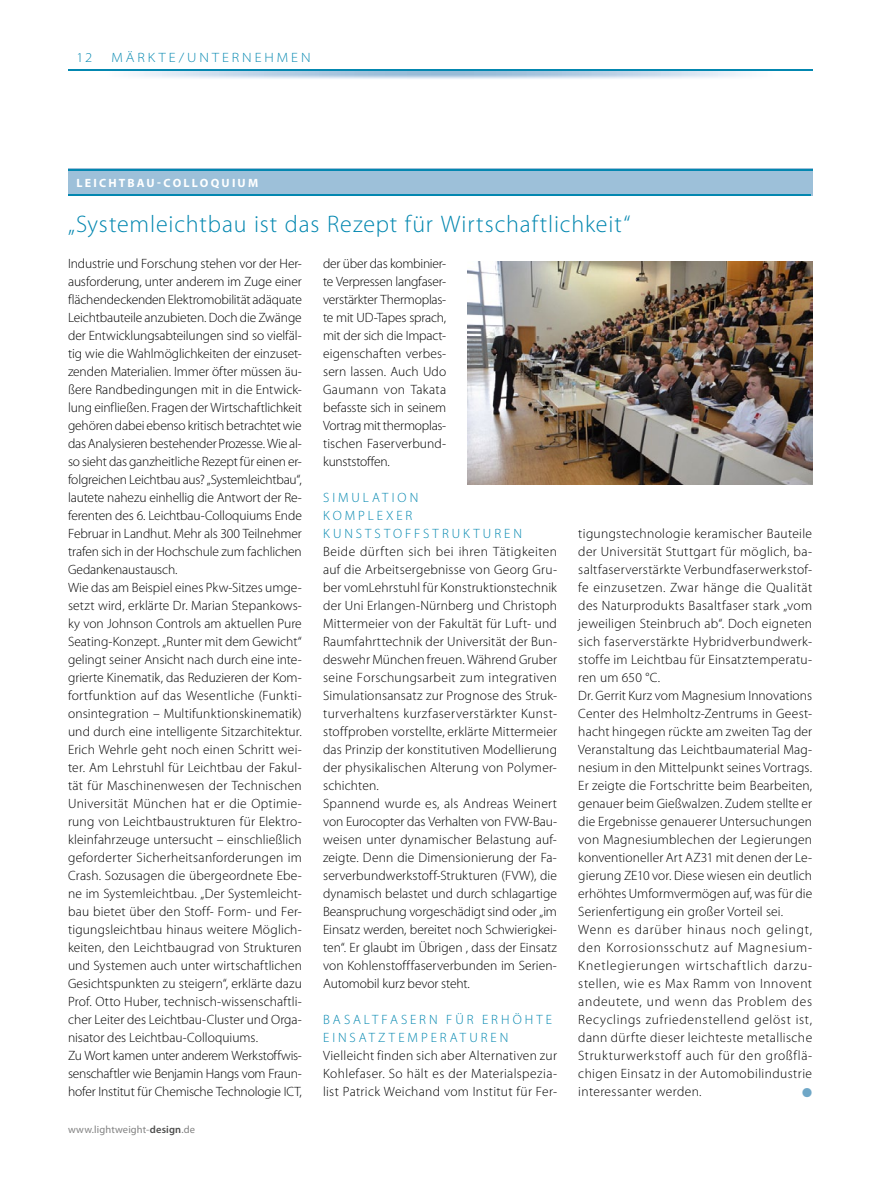
<style>
.page{position:relative;width:893px;height:1187px;background:#fff}
.page>*{position:absolute;margin:0;border:0;box-sizing:border-box;transform-origin:0 0}
.t1{font:300 24px "Myriad Pro";letter-spacing:.035em;color:#0387b0}
.t2{font:300 13.5px/18px "Myriad Pro";letter-spacing:.01em;color:#000}
.t3{font:300 13.5px/18px "Myriad Pro";letter-spacing:.22em;color:#0387b0}
.t4{font:300 semi-expanded 13.5px "Myriad Pro";letter-spacing:.22em;color:#0387b0}
.t5{font:12.75px "Zapf Dingbats Std";color:#6fa7c7}
.t6{font:700 12px "Myriad Pro";letter-spacing:.18em;color:#fff}
.t7{font:10.5px "Myriad Pro";letter-spacing:.015em;color:#818181}
.s1{font-weight:600;color:#4d4d4c}
</style>
<div class="page">
<div style="left:68px;top:169px;width:744px;height:27px;background:#9dc0d9"></div>
<hr style="left:68px;top:169px;width:744px;height:1px;background:#0387b0">
<hr style="left:68px;top:194px;width:742px;height:2px;background:#0387b0">
<img style="left:467px;top:261px;width:345px;height:223px">
<hr style="left:68px;top:69px;width:744px;height:2px;background:#0387b0">
<p class="t4" style="left:77px;top:50px;width:17px">12</p>
<p class="t4" style="left:111px;top:50px;width:201px">MÄRKTE/UNTERNEHMEN</p>
<p class="t6" style="left:77px;top:175px;width:183px">LEICHTBAU-COLLOQUIUM</p>
<h1 class="t1" style="left:68px;top:211px;width:564px">„Systemleichtbau ist das Rezept für Wirtschaftlichkeit“</h1>
<p class="t2" style="left:68px;top:255px;width:235px">Industrie und Forschung stehen vor der Her&shy;ausforderung, unter anderem im Zuge einer flächendeckenden Elektromobilität adäquate Leichtbauteile anzubieten. Doch die Zwänge der Entwicklungsabteilungen sind so vielfäl&shy;tig wie die Wahlmöglichkeiten der einzuset&shy;zenden Materialien. Immer öfter müssen äu&shy;ßere Randbedingungen mit in die Entwick&shy;lung einfließen. Fragen der Wirtschaftlichkeit gehören dabei ebenso kritisch betrachtet wie das Analysieren bestehender Prozesse. Wie al&shy;so sieht das ganzheitliche Rezept für einen er&shy;folgreichen Leichtbau aus? „Systemleichtbau“, lautete nahezu einhellig die Antwort der Re&shy;ferenten des 6. Leichtbau-Colloquiums Ende Februar in Landhut. Mehr als 300 Teilnehmer trafen sich in der Hochschule zum fachlichen Gedankenaustausch.<br>Wie das am Beispiel eines Pkw-Sitzes umge&shy;setzt wird, erklärte Dr. Marian Stepankows&shy;ky von Johnson Controls am aktuellen Pure Seating-Konzept. „Runter mit dem Gewicht“ gelingt seiner Ansicht nach durch eine inte&shy;grierte Kinematik, das Reduzieren der Kom&shy;fortfunktion auf das Wesentliche (Funkti&shy;onsintegration – Multifunktionskinematik) und durch eine intelligente Sitzarchitektur.<br>Erich Wehrle geht noch einen Schritt wei&shy;ter. Am Lehrstuhl für Leichtbau der Fakul&shy;tät für Maschinenwesen der Technischen Universität München hat er die Optimie&shy;rung von Leichtbaustrukturen für Elektro&shy;kleinfahrzeuge untersucht – einschließlich geforderter Sicherheitsanforderungen im Crash. Sozusagen die übergeordnete Ebe&shy;ne im Systemleichtbau. „Der Systemleicht&shy;bau bietet über den Stoff- Form- und Fer&shy;tigungsleichtbau hinaus weitere Möglich&shy;keiten, den Leichtbaugrad von Strukturen und Systemen auch unter wirtschaftlichen Gesichtspunkten zu steigern“, erklärte dazu Prof. Otto Huber, technisch-wissenschaftli&shy;cher Leiter des Leichtbau-Cluster und Orga&shy;nisator des Leichtbau-Colloquiums.<br>Zu Wort kamen unter anderem Werkstoffwis&shy;senschaftler wie Benjamin Hangs vom Fraun&shy;hofer Institut für Chemische Technologie ICT,</p>
<p class="t2" style="left:323px;top:254px;width:125px;text-align:justify">der über das kombinier&shy;te Verpressen langfaser&shy;verstärkter Thermoplas&shy;te mit UD-Tapes sprach, mit der sich die Impact&shy;eigenschaften verbes&shy;sern lassen. Auch Udo Gaumann von Takata befasste sich in seinem Vortrag mit thermoplas&shy;tischen Faserverbund&shy;kunststoffen.</p>
<p class="t3" style="left:323px;top:488px;width:200px">SIMULATION<br>KOMPLEXER<br>KUNSTSTOFFSTRUKTUREN</p>
<p class="t2" style="left:323px;top:542px;width:235px">Beide dürften sich bei ihren Tätigkeiten auf die Arbeitsergebnisse von Georg Gru&shy;ber vomLehrstuhl für Konstruktionstechnik der Uni Erlangen-Nürnberg und Christoph Mittermeier von der Fakultät für Luft- und Raumfahrttechnik der Universität der Bun&shy;deswehr München freuen. Während Gruber seine Forschungsarbeit zum integrativen Simulationsansatz zur Prognose des Struk&shy;turverhaltens kurzfaserverstärkter Kunst&shy;stoffproben vorstellte, erklärte Mittermeier das Prinzip der konstitutiven Modellierung der physikalischen Alterung von Polymer&shy;schichten.<br>Spannend wurde es, als Andreas Weinert von Eurocopter das Verhalten von FVW-Bau&shy;weisen unter dynamischer Belastung auf&shy;zeigte. Denn die Dimensionierung der Fa&shy;serverbundwerkstoff-Strukturen (FVW), die dynamisch belastet und durch schlagartige Beanspruchung vorgeschädigt sind oder „im Einsatz werden, bereitet noch Schwierigkei&shy;ten“. Er glaubt im Übrigen , dass der Einsatz von Kohlenstofffaserverbunden im Serien-Automobil kurz bevor steht.</p>
<p class="t3" style="left:323px;top:1010px;width:230px">BASALTFASERN FÜR ERHÖHTE<br>EINSATZTEMPERATUREN</p>
<p class="t2" style="left:323px;top:1046px;width:235px;text-align:justify">Vielleicht finden sich aber Alternativen zur Kohlefaser. So hält es der Materialspezia&shy;list Patrick Weichand vom Institut für Fer-</p>
<p class="t2" style="left:578px;top:524px;width:235px">tigungstechnologie keramischer Bauteile der Universität Stuttgart für möglich, ba&shy;saltfaserverstärkte Verbundfaserwerkstof&shy;fe einzusetzen. Zwar hänge die Qualität des Naturprodukts Basaltfaser stark „vom jeweiligen Steinbruch ab“. Doch eigneten sich faserverstärkte Hybridverbundwerk&shy;stoffe im Leichtbau für Einsatztemperatu&shy;ren um 650 °C.<br>Dr. Gerrit Kurz vom Magnesium Innovations Center des Helmholtz-Zentrums in Geest&shy;hacht hingegen rückte am zweiten Tag der Veranstaltung das Leichtbaumaterial Mag&shy;nesium in den Mittelpunkt seines Vortrags.<br>Er zeigte die Fortschritte beim Bearbeiten, genauer beim Gießwalzen. Zudem stellte er die Ergebnisse genauerer Untersuchungen von Magnesiumblechen der Legierungen konventioneller Art AZ31 mit denen der Le&shy;gierung ZE10 vor. Diese wiesen ein deutlich erhöhtes Umformvermögen auf, was für die Serienfertigung ein großer Vorteil sei.<br>Wenn es darüber hinaus noch gelingt, den Korrosionsschutz auf Magnesium-Knetlegierungen wirtschaftlich darzu&shy;stellen, wie es Max Ramm von Innovent andeutete, und wenn das Problem des Recyclings zufriedenstellend gelöst ist, dann dürfte dieser leichteste metallische Strukturwerkstoff auch für den großflä&shy;chigen Einsatz in der Automobilindustrie interessanter werden.</p>
<p class="t5" style="left:802px;top:1085px;width:11px">●</p>
<p class="t7" style="left:68px;top:1122px;width:128px">www.lightweight-<span class="s1">design</span>.de</p>
</div>
